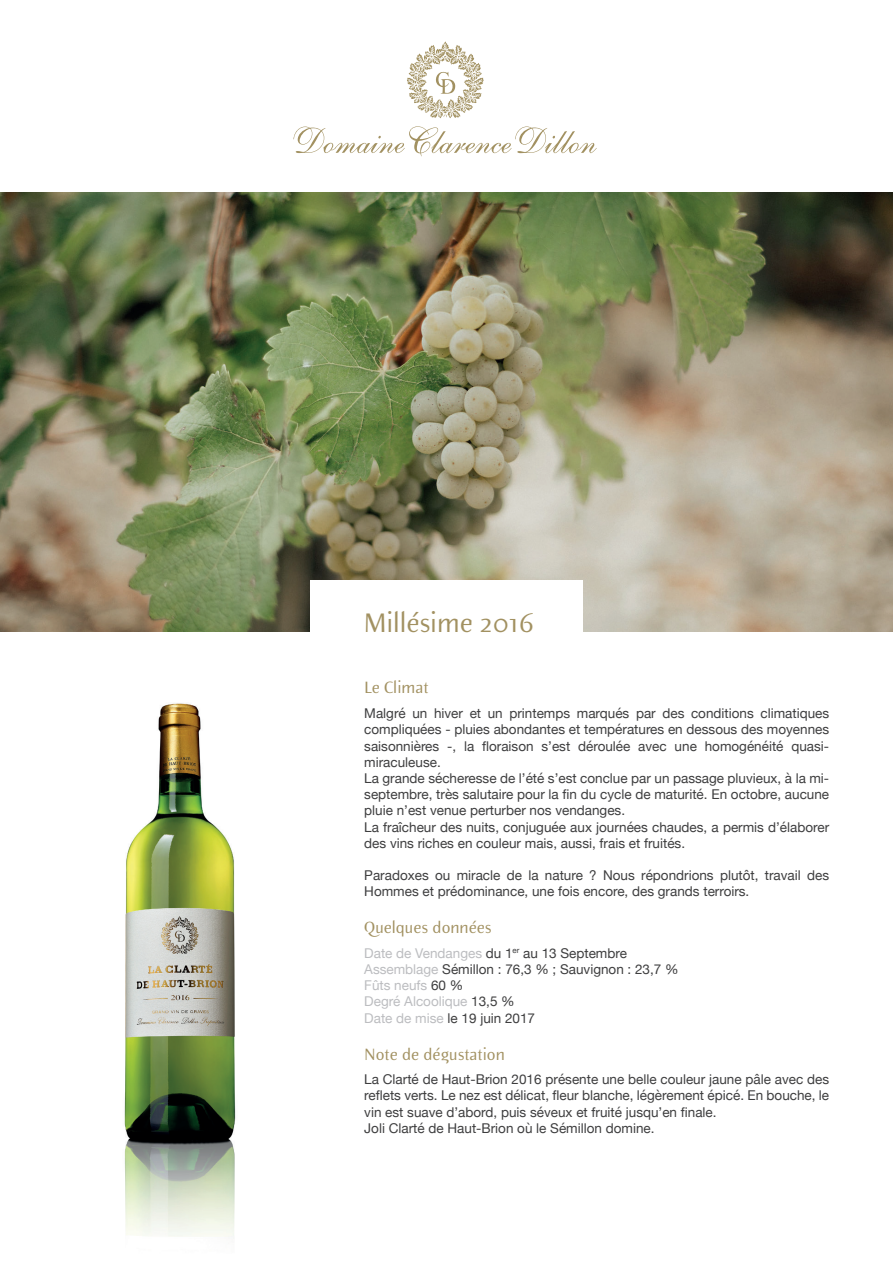
<style>
.page{position:relative;width:893px;height:1263px;background:#fff}
.page>*{position:absolute;margin:0;border:0;box-sizing:border-box;transform-origin:0 0}
.t1{font:27px "Elemental Sans Pro";color:#a29161}
.t2{font:16.5px "Elemental Sans Pro";color:#a29161}
.t3{font:13.5px/16.2px "Helvetica Neue";color:#3e3e3f}
.s1{color:#bcbdc0}
</style>
<div class="page">
<img style="left:0;top:192px;width:893px;height:439px">
<div style="left:310px;top:580px;width:273px;height:81px;background:#fff"></div>
<img style="left:124px;top:703px;width:112px;height:534px">
<svg style="left:407px;top:41px;width:77px;height:77px"></svg>
<svg style="left:293px;top:126px;width:304px;height:30px"></svg>
<h1 class="t1" style="left:364px;top:604px;width:171px">Millésime 2016</h1>
<p class="t2" style="left:364px;top:677px;width:66px">Le Climat</p>
<p class="t3" style="left:364px;top:706px;width:466px">Malgré un hiver et un printemps marqués par des conditions climatiques compliquées - pluies abondantes et températures en dessous des moyennes saisonnières -, la floraison s’est déroulée avec une homogénéité quasi&shy;miraculeuse.<br>La grande sécheresse de l’été s’est conclue par un passage pluvieux, à la mi&shy;septembre, très salutaire pour la fin du cycle de maturité. En octobre, aucune pluie n’est venue perturber nos vendanges.<br>La fraîcheur des nuits, conjuguée aux journées chaudes, a permis d’élaborer des vins riches en couleur mais, aussi, frais et fruités.</p>
<p class="t3" style="left:364px;top:868px;width:466px">Paradoxes ou miracle de la nature ? Nous répondrions plutôt, travail des<br>Hommes et prédominance, une fois encore, des grands terroirs.</p>
<p class="t2" style="left:364px;top:917px;width:129px">Quelques données</p>
<p class="t3" style="left:364px;top:946px;width:316px"><span class="s1">Date de Vendanges</span> du 1<sup>er</sup> au 13 Septembre<br><span class="s1">Assemblage</span> Sémillon : 76,3 % ; Sauvignon : 23,7 %<br><span class="s1">Fûts neufs</span> 60 %<br><span class="s1">Degré Alcoolique</span> 13,5 %<br><span class="s1">Date de mise</span> le 19 juin 2017</p>
<p class="t2" style="left:364px;top:1043px;width:142px">Note de dégustation</p>
<p class="t3" style="left:364px;top:1072px;width:466px">La Clarté de Haut-Brion 2016 présente une belle couleur jaune pâle avec des reflets verts. Le nez est délicat, fleur blanche, légèrement épicé. En bouche, le vin est suave d’abord, puis séveux et fruité jusqu’en finale.<br>Joli Clarté de Haut-Brion où le Sémillon domine.</p>
</div>
